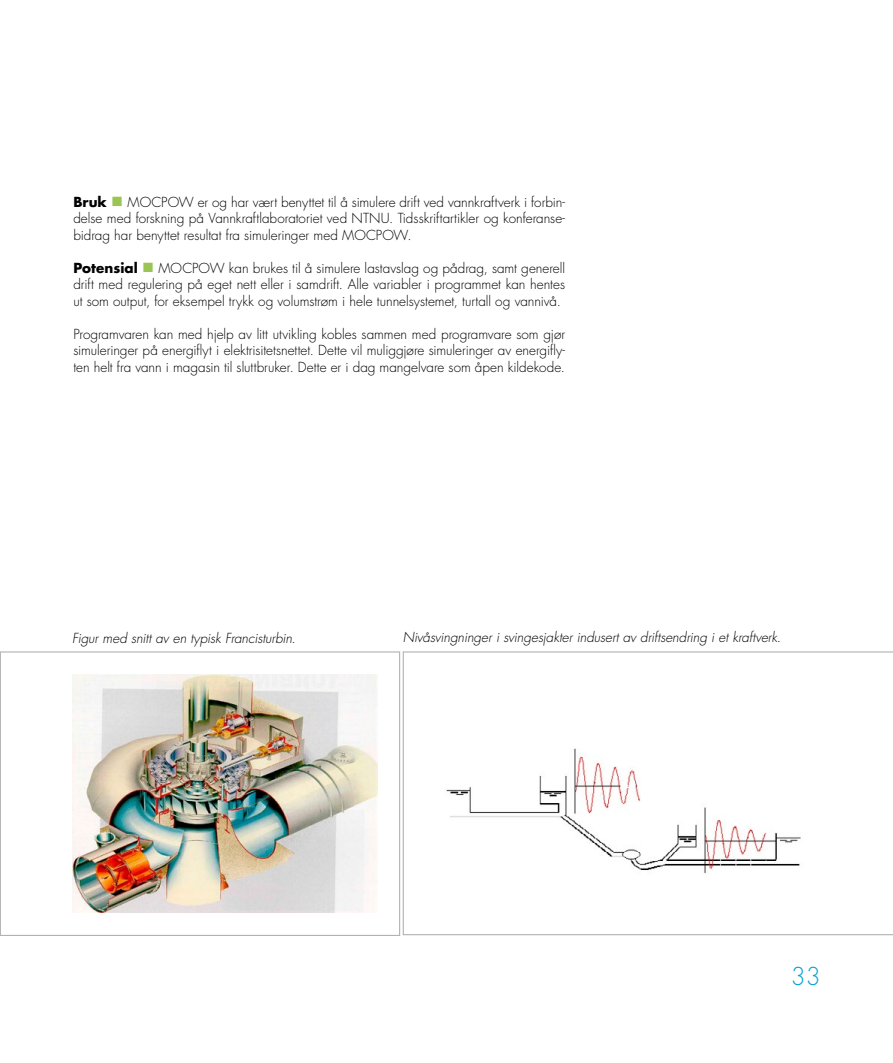
<style>
.page{position:relative;width:893px;height:1063px;background:#fff}
.page>*{position:absolute;margin:0;border:0;box-sizing:border-box;transform-origin:0 0}
.t1{font:300 24px "Futura Std";color:#00a2cf}
.brødtekst{font:300 13.5px/16.5px "Futura Std";color:#000;text-align:justify}
.figurtekst{font:italic 300 13.5px "Futura Std";letter-spacing:-.005em;color:#000}
.brødtekst-2{font:700 13.5px "Futura Std";letter-spacing:.005em;color:#000}
</style>
<div class="page">
<img style="left:72px;top:674px;width:305px;height:238px">
<div style="left:0;top:651px;width:400px;height:285px;border:1px solid #b1b2b3"></div>
<svg style="left:403px;top:651px;width:490px;height:284px"></svg>
<p class="brødtekst" style="left:73px;top:194px;width:493px;text-indent:54px">MOCPOW er og har vært benyttet til å simulere drift ved vannkraftverk i forbin&shy;delse med forskning på Vannkraftlaboratoriet ved NTNU. Tidsskriftartikler og konferanse&shy;bidrag har benyttet resultat fra simuleringer med MOCPOW.</p>
<p class="brødtekst-2" style="left:73px;top:259px;width:66px">Potensial</p>
<p class="brødtekst-2" style="left:73px;top:193px;width:35px">Bruk</p>
<p class="brødtekst" style="left:73px;top:260px;width:493px;text-indent:85px">MOCPOW kan brukes til å simulere lastavslag og pådrag, samt generell drift med regulering på eget nett eller i samdrift. Alle variabler i programmet kan hentes ut som output, for eksempel trykk og volumstrøm i hele tunnelsystemet, turtall og vannivå.</p>
<p class="brødtekst" style="left:73px;top:326px;width:493px">Programvaren kan med hjelp av litt utvikling kobles sammen med programvare som gjør simuleringer på energiflyt i elektrisitetsnettet. Dette vil muliggjøre simuleringer av energifly&shy;ten helt fra vann i magasin til sluttbruker. Dette er i dag mangelvare som åpen kildekode.</p>
<p class="figurtekst" style="left:72px;top:630px;width:225px">Figur med snitt av en typisk Francisturbin.</p>
<p class="figurtekst" style="left:403px;top:629px;width:380px">Nivåsvingninger i svingesjakter indusert av driftsendring i et kraftverk.</p>
<h1 class="t1" style="left:791px;top:962px;width:31px">33</h1>
</div>
